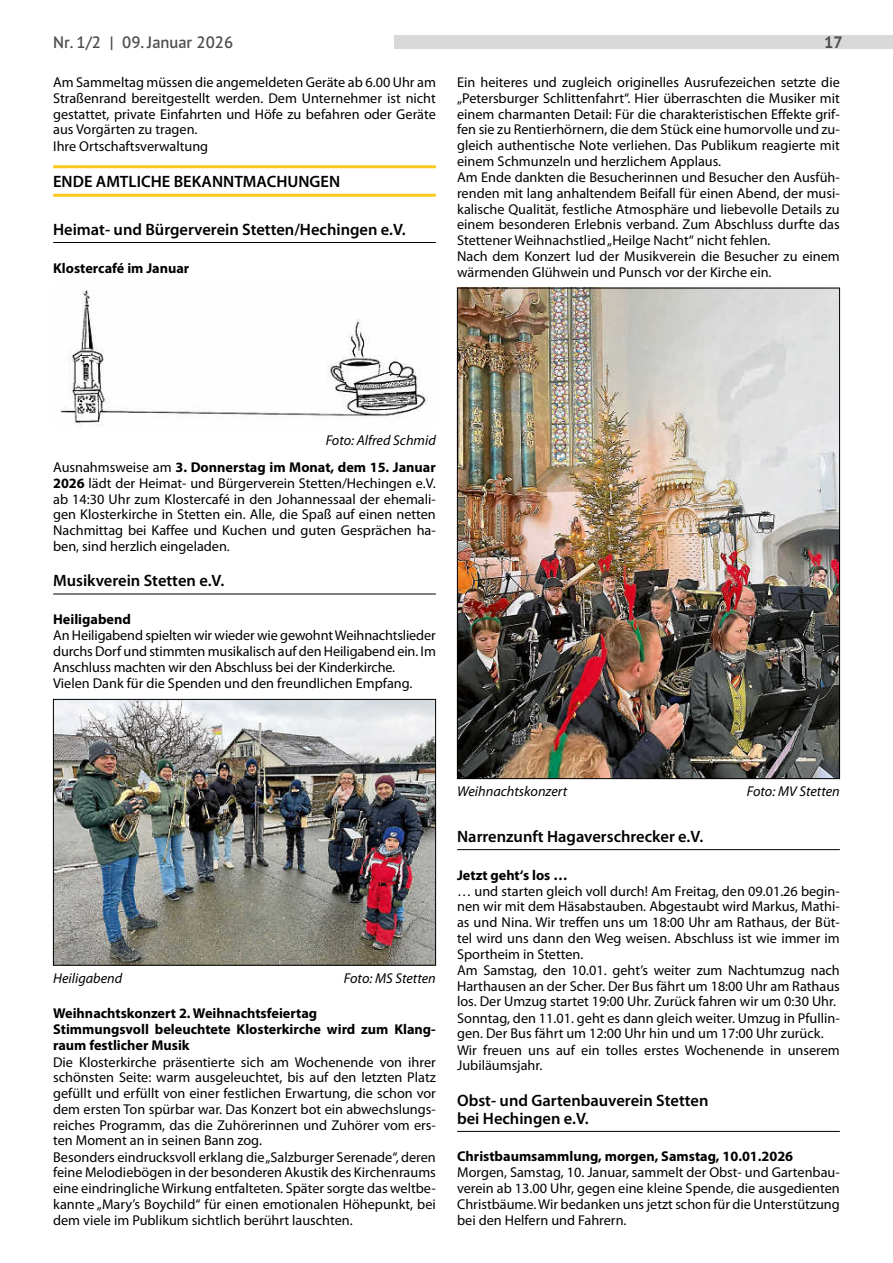
<style>
.page{position:relative;width:893px;height:1263px;background:#fff}
.page>*{position:absolute;margin:0;border:0;box-sizing:border-box;transform-origin:0 0}
.NM_Rubrik{font:600 16.5px/18px "Myriad Pro";color:#000}
.NM_Rubrik_Ende_Amtlich{font:600 16.5px "Myriad Pro";color:#000}
.t1{font:600 16.5px "PT Sans Pro";color:#4e4e4d}
.t2{font:700 16.5px "PT Sans Pro";color:#4e4e4d}
.NM_Textblock{font:14.25px/15.8px "Myriad Pro";color:#000;text-align:justify}
.NM_Zwischenüberschrift{font:700 14.25px "Myriad Pro";color:#000}
.NM_Bild{font:italic 14.25px "Myriad Pro";color:#000}
.NM_Textblock-2{font:700 14.25px/15.8px "Myriad Pro";color:#000}
.s1{font-weight:700}
</style>
<div class="page">
<div style="left:394px;top:35px;width:499px;height:13px;background:#d9d9d9"></div>
<hr style="left:53px;top:165px;width:383px;height:3px;background:#fcca1e">
<hr style="left:53px;top:194px;width:383px;height:3px;background:#fcca1e">
<hr style="left:53px;top:242px;width:383px;height:1px;background:#000">
<hr style="left:53px;top:594px;width:383px;height:1px;background:#000">
<img style="left:60px;top:290px;width:368px;height:137px">
<img style="left:55px;top:701px;width:379px;height:262px">
<div style="left:53px;top:699px;width:383px;height:266px;border:1px solid #000"></div>
<hr style="left:457px;top:849px;width:383px;height:1px;background:#000">
<hr style="left:457px;top:1131px;width:383px;height:1px;background:#000">
<img style="left:459px;top:290px;width:379px;height:487px">
<p class="t1" style="left:53px;top:31px;width:182px">Nr. 1/2 | 09. Januar 2026</p>
<p class="t2" style="left:824px;top:31px;width:20px">17</p>
<p class="NM_Textblock" style="left:53px;top:74px;width:384px">Am Sammeltag müssen die angemeldeten Geräte ab 6.00 Uhr am Straßenrand bereitgestellt werden. Dem Unternehmer ist nicht gestattet, private Einfahrten und Höfe zu befahren oder Geräte aus Vorgärten zu tragen.</p>
<p class="NM_Textblock" style="left:53px;top:138px;width:157px">Ihre Ortschaftsverwaltung</p>
<p class="NM_Rubrik_Ende_Amtlich" style="left:53px;top:170px;width:289px">ENDE AMTLICHE BEKANNTMACHUNGEN</p>
<p class="NM_Rubrik" style="left:53px;top:220px;width:354px">Heimat- und Bürgerverein Stetten/Hechingen e.V.</p>
<p class="NM_Zwischenüberschrift" style="left:53px;top:258px;width:138px">Klostercafé im Januar</p>
<p class="NM_Textblock" style="left:457px;top:74px;width:384px">Ein heiteres und zugleich originelles Ausrufezeichen setzte die „Petersburger Schlittenfahrt“. Hier überraschten die Musiker mit einem charmanten Detail: Für die charakteristischen Effekte grif&shy;fen sie zu Rentierhörnern, die dem Stück eine humorvolle und zu&shy;gleich authentische Note verliehen. Das Publikum reagierte mit einem Schmunzeln und herzlichem Applaus.</p>
<p class="NM_Textblock" style="left:457px;top:169px;width:384px">Am Ende dankten die Besucherinnen und Besucher den Ausfüh&shy;renden mit lang anhaltendem Beifall für einen Abend, der musi&shy;kalische Qualität, festliche Atmosphäre und liebevolle Details zu einem besonderen Erlebnis verband. Zum Abschluss durfte das Stettener Weihnachstlied „Heilge Nacht“ nicht fehlen.</p>
<p class="NM_Textblock" style="left:457px;top:249px;width:384px">Nach dem Konzert lud der Musikverein die Besucher zu einem wärmenden Glühwein und Punsch vor der Kirche ein.</p>
<p class="NM_Bild" style="left:326px;top:431px;width:112px">Foto: Alfred Schmid</p>
<p class="NM_Textblock" style="left:53px;top:459px;width:384px">Ausnahmsweise am <span class="s1">3. Donnerstag im Monat, dem 15. Januar 2026</span> lädt der Heimat- und Bürgerverein Stetten/Hechingen e.V. ab 14:30 Uhr zum Klostercafé in den Johannessaal der ehemali&shy;gen Klosterkirche in Stetten ein. Alle, die Spaß auf einen netten Nachmittag bei Kaffee und Kuchen und guten Gesprächen ha&shy;ben, sind herzlich eingeladen.</p>
<p class="NM_Rubrik" style="left:53px;top:571px;width:173px">Musikverein Stetten e.V.</p>
<p class="NM_Zwischenüberschrift" style="left:53px;top:610px;width:79px">Heiligabend</p>
<p class="NM_Textblock" style="left:53px;top:627px;width:384px">An Heiligabend spielten wir wieder wie gewohnt Weihnachtslieder durchs Dorf und stimmten musikalisch auf den Heiligabend ein. Im Anschluss machten wir den Abschluss bei der Kinderkirche.</p>
<p class="NM_Textblock" style="left:53px;top:675px;width:361px">Vielen Dank für die Spenden und den freundlichen Empfang.</p>
<p class="NM_Bild" style="left:53px;top:969px;width:71px">Heiligabend</p>
<p class="NM_Bild" style="left:344px;top:969px;width:93px">Foto: MS Stetten</p>
<p class="NM_Zwischenüberschrift" style="left:53px;top:1004px;width:266px">Weihnachtskonzert 2. Weihnachtsfeiertag</p>
<p class="NM_Textblock-2" style="left:53px;top:1021px;width:384px">Stimmungsvoll beleuchtete Klosterkirche wird zum Klang&shy;raum festlicher Musik</p>
<p class="NM_Textblock" style="left:53px;top:1054px;width:384px">Die Klosterkirche präsentierte sich am Wochenende von ihrer schönsten Seite: warm ausgeleuchtet, bis auf den letzten Platz gefüllt und erfüllt von einer festlichen Erwartung, die schon vor dem ersten Ton spürbar war. Das Konzert bot ein abwechslungs&shy;reiches Programm, das die Zuhörerinnen und Zuhörer vom ers&shy;ten Moment an in seinen Bann zog.</p>
<p class="NM_Textblock" style="left:53px;top:1149px;width:384px">Besonders eindrucksvoll erklang die „Salzburger Serenade“, deren feine Melodiebögen in der besonderen Akustik des Kirchenraums eine eindringliche Wirkung entfalteten. Später sorgte das weltbe&shy;kannte „Mary’s Boychild“ für einen emotionalen Höhepunkt, bei dem viele im Publikum sichtlich berührt lauschten.</p>
<p class="NM_Bild" style="left:457px;top:782px;width:112px">Weihnachtskonzert</p>
<p class="NM_Bild" style="left:747px;top:782px;width:94px">Foto: MV Stetten</p>
<p class="NM_Rubrik" style="left:457px;top:827px;width:248px">Narrenzunft Hagaverschrecker e.V.</p>
<p class="NM_Zwischenüberschrift" style="left:457px;top:865px;width:112px">Jetzt geht‘s los …</p>
<p class="NM_Textblock" style="left:457px;top:883px;width:384px">… und starten gleich voll durch! Am Freitag, den 09.01.26 begin&shy;nen wir mit dem Häsabstauben. Abgestaubt wird Markus, Mathi&shy;as und Nina. Wir treffen uns um 18:00 Uhr am Rathaus, der Büt&shy;tel wird uns dann den Weg weisen. Abschluss ist wie immer im Sportheim in Stetten.</p>
<p class="NM_Textblock" style="left:457px;top:962px;width:384px">Am Samstag, den 10.01. geht’s weiter zum Nachtumzug nach Harthausen an der Scher. Der Bus fährt um 18:00 Uhr am Rathaus los. Der Umzug startet 19:00 Uhr. Zurück fahren wir um 0:30 Uhr.</p>
<p class="NM_Textblock" style="left:457px;top:1010px;width:384px">Sonntag, den 11.01. geht es dann gleich weiter. Umzug in Pfullin&shy;gen. Der Bus fährt um 12:00 Uhr hin und um 17:00 Uhr zurück.</p>
<p class="NM_Textblock" style="left:457px;top:1042px;width:384px">Wir freuen uns auf ein tolles erstes Wochenende in unserem<br>Jubiläumsjahr.</p>
<p class="NM_Rubrik" style="left:457px;top:1091px;width:253px">Obst- und Gartenbauverein Stetten bei Hechingen e.V.</p>
<p class="NM_Zwischenüberschrift" style="left:457px;top:1147px;width:338px">Christbaumsammlung, morgen, Samstag, 10.01.2026</p>
<p class="NM_Textblock" style="left:457px;top:1164px;width:384px">Morgen, Samstag, 10. Januar, sammelt der Obst- und Gartenbau&shy;verein ab 13.00 Uhr, gegen eine kleine Spende, die ausgedienten Christbäume. Wir bedanken uns jetzt schon für die Unterstützung bei den Helfern und Fahrern.</p>
</div>
